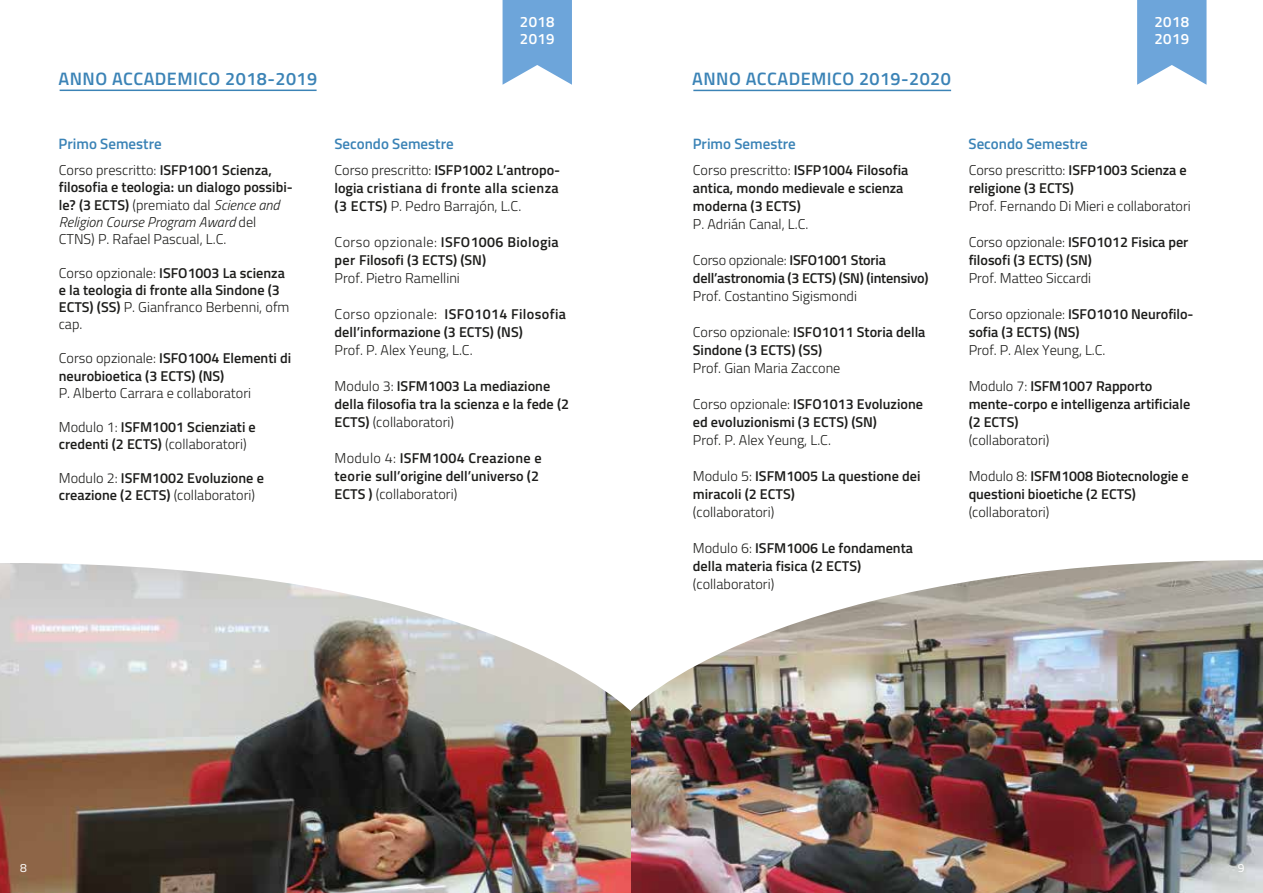
<style>
.page{position:relative;width:1263px;height:893px;background:#fff}
.page>*{position:absolute;margin:0;border:0;box-sizing:border-box;transform-origin:0 0}
.t1{font:600 18px "Titillium";letter-spacing:.025em;color:#3b83b6}
.t2{font:600 15px "Titillium";color:#3b83b6}
.t3{font:600 15px/16.5px "Titillium";letter-spacing:.025em;color:#fff}
.t4{font:600 14.25px/18px "Titillium";color:#1d1d1b}
.t5{font:300 14.25px "Titillium";color:#1d1d1b}
.t6{font:600 14.25px/18px "Titillium";letter-spacing:.02em;color:#1d1d1b}
.t7{font:600 14.25px/18px "Titillium";letter-spacing:.025em;color:#1d1d1b}
.t8{font:12px "Titillium";color:#fff}
.s1{font-weight:300}
.s2{font-weight:300;font-style:italic}
</style>
<div class="page">
<hr style="left:693px;top:90px;width:258px;height:1px;background:#3b83b6">
<img style="left:0;top:563px;width:632px;height:330px">
<hr style="left:60px;top:90px;width:257px;height:1px;background:#3b83b6">
<svg style="left:502px;top:0;width:70px;height:85px;background:#7fb0de"></svg>
<svg style="left:1137px;top:0;width:69px;height:85px;background:#7eafde"></svg>
<svg style="left:2px;top:563px;width:629px;height:150px"></svg>
<img style="left:631px;top:560px;width:632px;height:332px">
<img style="left:630px;top:560px;width:632px;height:151px">
<p class="t1" style="left:58px;top:65px;width:260px">ANNO ACCADEMICO 2018-2019</p>
<p class="t3" style="left:520px;top:13px;width:36px">2018<br>2019</p>
<p class="t3" style="left:1154px;top:13px;width:36px">2018<br>2019</p>
<p class="t1" style="left:692px;top:65px;width:260px">ANNO ACCADEMICO 2019-2020</p>
<p class="t2" style="left:59px;top:132px;width:105px">Primo Semestre</p>
<p class="t4" style="left:59px;top:161px;width:235px;line-height:17.1px"><span class="s1">Corso prescritto:</span> ISFP1001 Scienza, filosofia e teologia: un dialogo possibi&shy;le? (3 ECTS) <span class="s1">(premiato dal</span> <span class="s2">Science and Religion Course Program Award</span> <span class="s1">del CTNS) P. Rafael Pascual, L.C.</span></p>
<p class="t4" style="left:59px;top:264px;width:232px;line-height:17.1px"><span class="s1">Corso opzionale:</span> ISFO1003 La scienza e la teologia di fronte alla Sindone (3<br>ECTS) (SS) <span class="s1">P. Gianfranco Berbenni, ofm cap.</span></p>
<p class="t4" style="left:59px;top:349px;width:234px;line-height:17.1px"><span class="s1">Corso opzionale:</span> ISFO1004 Elementi di neurobioetica (3 ECTS) (NS)</p>
<p class="t5" style="left:59px;top:382px;width:194px">P. Alberto Carrara e collaboratori</p>
<p class="t4" style="left:59px;top:418px;width:199px;line-height:17.1px"><span class="s1">Modulo 1:</span> ISFM1001 Scienziati e credenti (2 ECTS) <span class="s1">(collaboratori)</span></p>
<p class="t4" style="left:59px;top:469px;width:207px;line-height:17.1px"><span class="s1">Modulo 2:</span> ISFM1002 Evoluzione e creazione (2 ECTS) <span class="s1">(collaboratori)</span></p>
<p class="t2" style="left:334px;top:132px;width:121px">Secondo Semestre</p>
<p class="t4" style="left:335px;top:161px;width:227px;text-align:justify"><span class="s1">Corso prescritto:</span> ISFP1002 L’antropo&shy;logia cristiana di fronte alla scienza (3 ECTS) <span class="s1">P. Pedro Barrajón, L.C.</span></p>
<p class="t7" style="left:335px;top:233px;width:226px"><span class="s1">Corso opzionale:</span> ISFO1006 Biologia per Filosofi (3 ECTS) (SN)</p>
<p class="t5" style="left:335px;top:268px;width:127px">Prof. Pietro Ramellini</p>
<p class="t4" style="left:335px;top:305px;width:233px"><span class="s1">Corso opzionale:</span> ISFO1014 Filosofia dell’informazione (3 ECTS) (NS)</p>
<p class="t5" style="left:335px;top:340px;width:140px">Prof. P. Alex Yeung, L.C.</p>
<p class="t4" style="left:335px;top:377px;width:236px"><span class="s1">Modulo 3:</span> ISFM1003 La mediazione della filosofia tra la scienza e la fede (2<br>ECTS) <span class="s1">(collaboratori)</span></p>
<p class="t6" style="left:335px;top:449px;width:208px"><span class="s1">Modulo 4:</span> ISFM1004 Creazione e teorie sull’origine dell’universo (2<br>ECTS ) <span class="s1">(collaboratori)</span></p>
<p class="t2" style="left:693px;top:132px;width:105px">Primo Semestre</p>
<p class="t2" style="left:968px;top:132px;width:121px">Secondo Semestre</p>
<p class="t4" style="left:693px;top:160px;width:217px"><span class="s1">Corso prescritto:</span> ISFP1004 Filosofia antica, mondo medievale e scienza moderna (3 ECTS)</p>
<p class="t5" style="left:693px;top:214px;width:117px">P. Adrián Canal, L.C.</p>
<p class="t4" style="left:693px;top:250px;width:237px"><span class="s1">Corso opzionale:</span> ISFO1001 Storia dell’astronomia (3 ECTS) (SN) (intensivo)</p>
<p class="t5" style="left:693px;top:286px;width:166px">Prof. Costantino Sigismondi</p>
<p class="t4" style="left:693px;top:322px;width:234px"><span class="s1">Corso opzionale:</span> ISFO1011 Storia della<br>Sindone (3 ECTS) (SS)</p>
<p class="t5" style="left:693px;top:358px;width:149px">Prof. Gian Maria Zaccone</p>
<p class="t4" style="left:693px;top:394px;width:232px"><span class="s1">Corso opzionale:</span> ISFO1013 Evoluzione ed evoluzionismi (3 ECTS) (SN)</p>
<p class="t5" style="left:693px;top:430px;width:140px">Prof. P. Alex Yeung, L.C.</p>
<p class="t4" style="left:693px;top:466px;width:229px"><span class="s1">Modulo 5:</span> ISFM1005 La questione dei miracoli (2 ECTS)</p>
<p class="t5" style="left:693px;top:502px;width:83px">(collaboratori)</p>
<p class="t4" style="left:693px;top:538px;width:222px"><span class="s1">Modulo 6:</span> ISFM1006 Le fondamenta della materia fisica (2 ECTS)</p>
<p class="t5" style="left:693px;top:574px;width:83px">(collaboratori)</p>
<p class="t4" style="left:969px;top:160px;width:220px"><span class="s1">Corso prescritto:</span> ISFP1003 Scienza e religione (3 ECTS)</p>
<p class="t5" style="left:969px;top:196px;width:224px">Prof. Fernando Di Mieri e collaboratori</p>
<p class="t4" style="left:969px;top:232px;width:221px"><span class="s1">Corso opzionale:</span> ISFO1012 Fisica per filosofi (3 ECTS) (SN)</p>
<p class="t5" style="left:969px;top:268px;width:124px">Prof. Matteo Siccardi</p>
<p class="t4" style="left:969px;top:304px;width:226px"><span class="s1">Corso opzionale:</span> ISFO1010 Neurofilo&shy;sofia (3 ECTS) (NS)</p>
<p class="t5" style="left:969px;top:340px;width:138px">Prof. P. Alex Yeung, L.C.</p>
<p class="t4" style="left:969px;top:376px;width:223px"><span class="s1">Modulo 7:</span> ISFM1007 Rapporto mente-corpo e intelligenza artificiale (2 ECTS)</p>
<p class="t5" style="left:969px;top:430px;width:82px">(collaboratori)</p>
<p class="t4" style="left:969px;top:466px;width:221px"><span class="s1">Modulo 8:</span> ISFM1008 Biotecnologie e questioni bioetiche (2 ECTS)</p>
<p class="t5" style="left:969px;top:502px;width:82px">(collaboratori)</p>
<p class="t8" style="left:20px;top:859px;width:8px">8</p>
<p class="t8" style="left:1238px;top:859px;width:8px">9</p>
</div>
